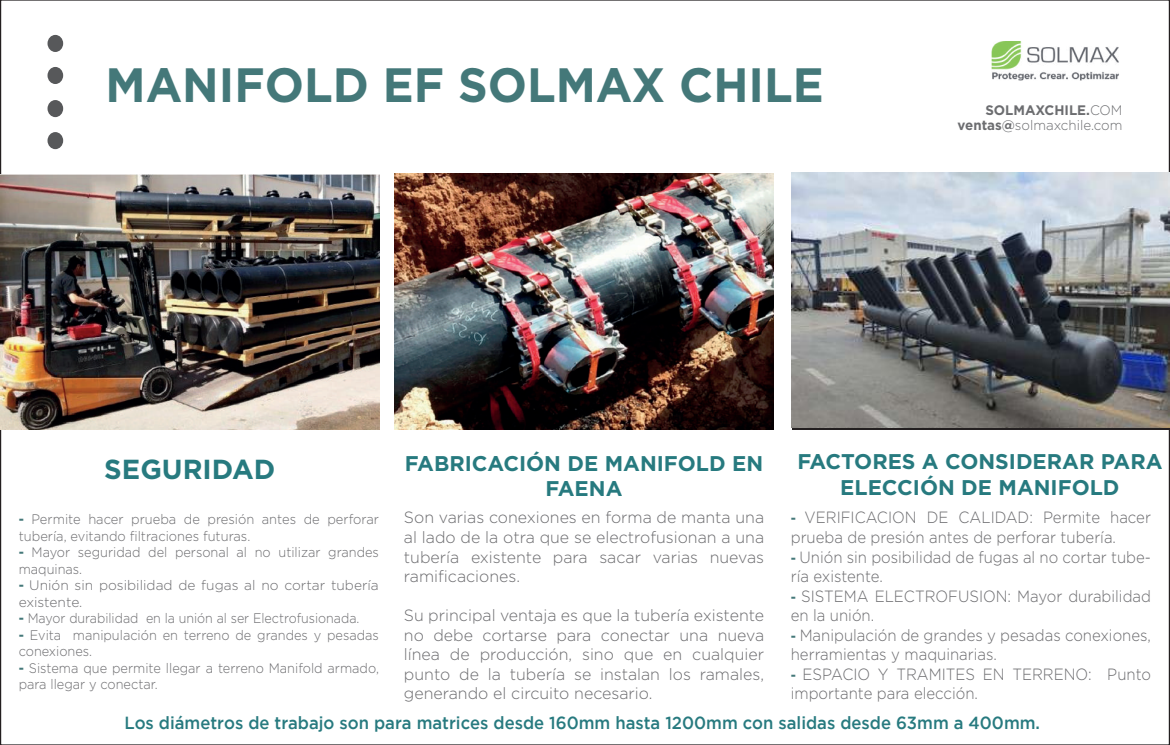
<style>
.page{position:relative;width:1170px;height:745px;background:#fff}
.page>*{position:absolute;margin:0;border:0;box-sizing:border-box;transform-origin:0 0}
.t1{font:700 48.12px "Gotham";color:#447879;scale:.96 1}
.t2{font:700 27.5px "Gotham";color:#277a7f}
.t3{font:700 21.25px/25.5px "Gotham";color:#277a7f;text-align:center}
.t4{font:500 17.5px "Gotham";color:#277a7f;scale:.95 1}
.t5{font:300 16.25px/19.5px "Gotham";color:#6b6b6e;text-align:justify}
.t6{font:300 16.25px/19.5px "Gotham";color:#6b6b6e;scale:.92 1}
.t7{font:300 13.75px/16.5px "Gotham";color:#6b6b6e;scale:.93 1}
.t8{font:300 13.75px/16.5px "Gotham";color:#6b6b6e;scale:.94 1}
.t9{font:300 13.75px/16.5px "Gotham";color:#6b6b6e}
.t10{font:300 13.75px "Gotham";color:#6b6b6e;scale:.91 1}
.t11{font:300 13.75px "Gotham";color:#6c6d70}
.t12{font:700 13.75px "Gotham";color:#6c6d70}
.s1{font-weight:300}
.s2{font-weight:700}
.s3{font-weight:700;color:#447879}
.s4{font-weight:700;font-size:13.75px;color:#447879}
</style>
<div class="page">
<div style="left:47px;top:35px;width:16px;height:17px;background:#57585a;border-radius:50%"></div>
<div style="left:47px;top:67px;width:16px;height:17px;background:#57585a;border-radius:50%"></div>
<div style="left:47px;top:100px;width:16px;height:17px;background:#57585a;border-radius:50%"></div>
<div style="left:47px;top:132px;width:16px;height:17px;background:#57585a;border-radius:50%"></div>
<img style="left:991px;top:41px;width:128px;height:40px">
<img style="left:395px;top:173px;width:378px;height:256px">
<img style="left:791px;top:173px;width:377px;height:254px">
<img style="left:0;top:175px;width:379px;height:254px">
<h1 class="t1" style="left:106px;top:53px;width:749px">MANIFOLD EF SOLMAX CHILE</h1>
<p class="t12" style="left:985px;top:100px;width:139px">SOLMAXCHILE.<span class="s1">COM</span></p>
<p class="t11" style="left:957px;top:116px;width:166px"><span class="s2">ventas@</span>solmaxchile.com</p>
<h2 class="t2" style="left:104px;top:451px;width:172px">SEGURIDAD</h2>
<h3 class="t3" style="left:405px;top:450px;width:359px">FABRICACIÓN DE MANIFOLD EN<br>FAENA</h3>
<p class="t8" style="left:19px;top:510px;width:385px"><span class="s3">-</span> Permite hacer prueba de presión antes de perforar tubería, evitando filtraciones futuras.</p>
<p class="t7" style="left:19px;top:543px;width:389px"><span class="s3">-</span> Mayor seguridad del personal al no utilizar grandes maquinas.</p>
<p class="t9" style="left:19px;top:576px;width:361px"><span class="s3">-</span> Unión sin posibilidad de fugas al no cortar tubería existente.</p>
<p class="t10" style="left:19px;top:609px;width:376px"><span class="s3">-</span> Mayor durabilidad en la unión al ser Electrofusionada.</p>
<p class="t7" style="left:19px;top:626px;width:389px"><span class="s3">-</span> Evita manipulación en terreno de grandes y pesadas conexiones.</p>
<p class="t7" style="left:19px;top:659px;width:389px"><span class="s3">-</span> Sistema que permite llegar a terreno Manifold armado, para llegar y conectar.</p>
<p class="t5" style="left:404px;top:507px;width:362px">Son varias conexiones en forma de manta una al lado de la otra que se electrofusionan a una tubería existente para sacar varias nuevas ramificaciones.</p>
<p class="t5" style="left:404px;top:604px;width:362px">Su principal ventaja es que la tubería existente no debe cortarse para conectar una nueva línea de producción, sino que en cualquier punto de la tubería se instalan los ramales, generando el circuito necesario.</p>
<h3 class="t3" style="left:797px;top:448px;width:366px">FACTORES A CONSIDERAR PARA<br>ELECCIÓN DE MANIFOLD</h3>
<p class="t6" style="left:790px;top:507px;width:393px"><span class="s4">-</span> VERIFICACION DE CALIDAD: Permite hacer prueba de presión antes de perforar tubería.</p>
<p class="t6" style="left:790px;top:546px;width:393px"><span class="s4">-</span> Unión sin posibilidad de fugas al no cortar tube&shy;ría existente.</p>
<p class="t6" style="left:790px;top:585px;width:393px"><span class="s4">-</span> SISTEMA ELECTROFUSION: Mayor durabilidad en la unión.</p>
<p class="t6" style="left:790px;top:624px;width:393px"><span class="s4">-</span> Manipulación de grandes y pesadas conexiones, herramientas y maquinarias.</p>
<p class="t6" style="left:790px;top:663px;width:393px"><span class="s4">-</span> ESPACIO Y TRAMITES EN TERRENO: Punto importante para elección.</p>
<p class="t4" style="left:124px;top:712px;width:965px">Los diámetros de trabajo son para matrices desde 160mm hasta 1200mm con salidas desde 63mm a 400mm.</p>
</div>
